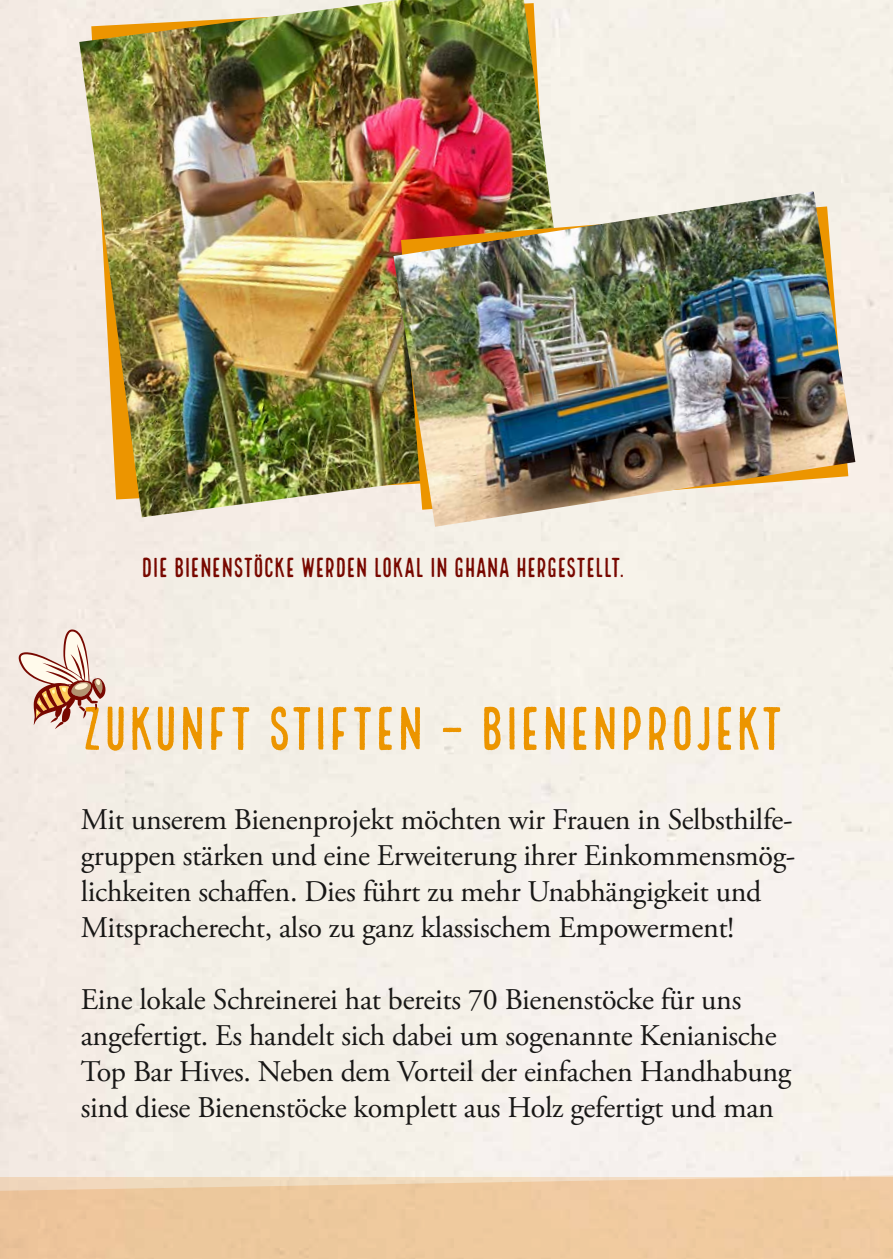
<style>
.page{position:relative;width:893px;height:1259px;background:#fff}
.page>*{position:absolute;margin:0;border:0;box-sizing:border-box;transform-origin:0 0}
.t1{font:60px "Local Brewery Four";color:#ec9500}
.t2{font:30px/36px "Adobe Garamond Pro";letter-spacing:-.01em;color:#181716}
.t3{font:27px "Local Brewery Four";letter-spacing:-.025em;color:#780800}
</style>
<div class="page">
<img style="left:79px;top:0;width:505px;height:517px">
<svg style="left:0;top:1159px;width:893px;height:100px;background:#efd0ad"></svg>
<img style="left:393px;top:191px;width:462px;height:336px">
<svg style="left:19px;top:629px;width:86px;height:100px;background:#ddbfb1"></svg>
<p class="t3" style="left:141px;top:553px;width:485px">DIE BIENENSTÖCKE WERDEN LOKAL IN GHANA HERGESTELLT.</p>
<h1 class="t1" style="left:81px;top:695px;width:704px">ZUKUNFT STIFTEN – BIENENPROJEKT</h1>
<p class="t2" style="left:81px;top:802px;width:716px">Mit unserem Bienenprojekt möchten wir Frauen in Selbsthilfe&shy;gruppen stärken und eine Erweiterung ihrer Einkommensmög&shy;lichkeiten schaffen. Dies führt zu mehr Unabhängigkeit und Mitspracherecht, also zu ganz klassischem Empowerment!</p>
<p class="t2" style="left:81px;top:982px;width:712px">Eine lokale Schreinerei hat bereits 70 Bienenstöcke für uns angefertigt. Es handelt sich dabei um sogenannte Kenianische Top Bar Hives. Neben dem Vorteil der einfachen Handhabung sind diese Bienenstöcke komplett aus Holz gefertigt und man</p>
</div>
